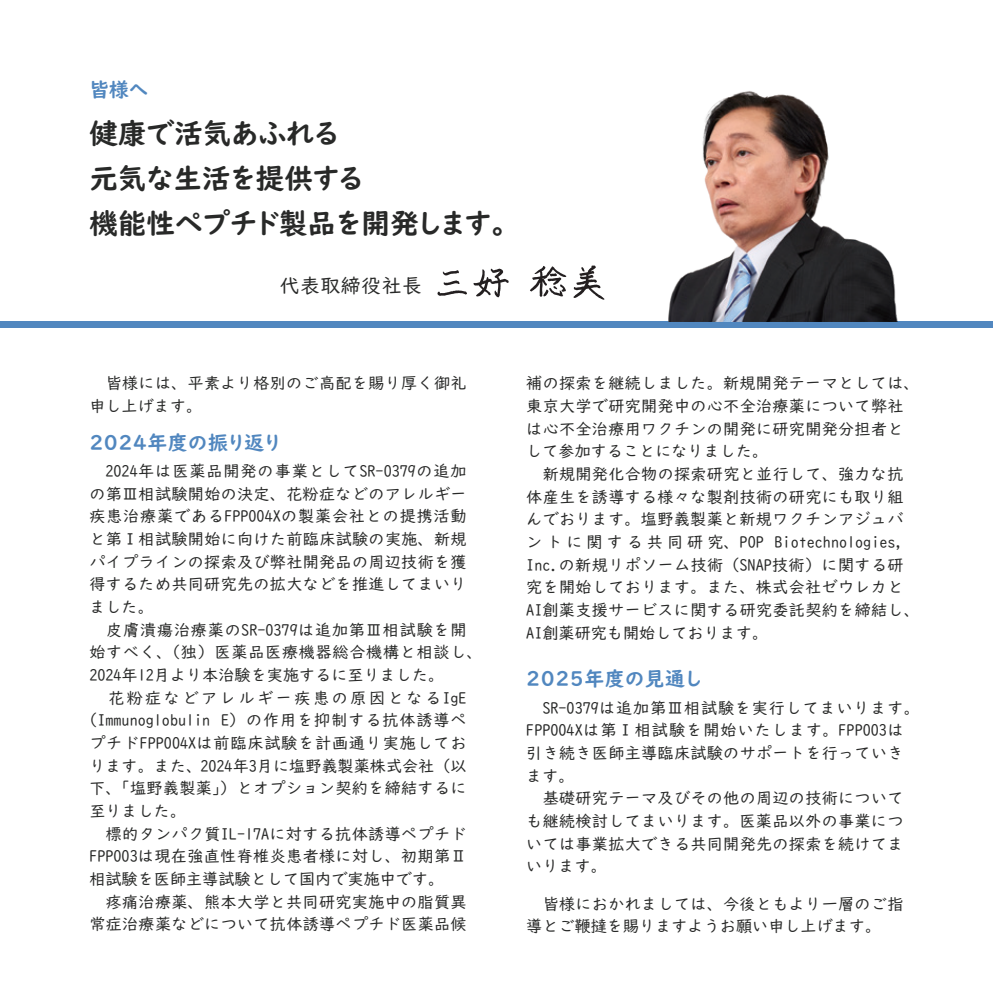
<style>
.page{position:relative;width:993px;height:993px;background:#fff}
.page>*{position:absolute;margin:0;border:0;box-sizing:border-box;transform-origin:0 0}
.t1{font:28.53px/44.6px "UD Digi Kyokasho NK B";color:#282928}
.t2{font:19.78px "UD Digi Kyokasho NK B";letter-spacing:.025em;color:#5187bf}
.t3{font:19.78px "UD Digi Kyokasho N R";letter-spacing:.025em;color:#282928}
.t4{font:16.1px/22.6px "UD Digi Kyokasho N R";letter-spacing:.02em;color:#282928}
.t5{font:16.1px/22.6px "UD Digi Kyokasho N R";color:#282928}
.t6{font:16.1px "UD Digi Kyokasho N R";letter-spacing:.05em;color:#282928}
.t7{font:16.1px "UD Digi Kyokasho N R";letter-spacing:.055em;color:#282928}
.t8{font:16.1px "UD Digi Kyokasho N R";letter-spacing:.045em;color:#282928}
.t9{font:16.1px "UD Digi Kyokasho N R";letter-spacing:.155em;color:#282928}
</style>
<div class="page">
<div style="left:0;top:321px;width:992px;height:6px;background:#5187bf"></div>
<svg style="left:573px;top:265px;width:31px;height:34px"></svg>
<svg style="left:473px;top:268px;width:35px;height:29px"></svg>
<svg style="left:530px;top:266px;width:36px;height:31px"></svg>
<svg style="left:437px;top:270px;width:30px;height:26px"></svg>
<img style="left:668px;top:91px;width:230px;height:230px">
<p class="t2" style="left:89px;top:78px;width:60px">皆様へ</p>
<h1 class="t1" style="left:89px;top:111px;width:419px">健康で活気あふれる<br>元気な生活を提供する<br>機能性ペプチド製品を開発します。</h1>
<p class="t3" style="left:280px;top:274px;width:143px">代表取締役社長</p>
<p class="t4" style="left:89px;top:372px;width:378px">　皆様には、平素より格別のご高配を賜り厚く御礼申し上げます。</p>
<p class="t2" style="left:89px;top:430px;width:192px">2024年度の振り返り</p>
<p class="t7" style="left:89px;top:462px;width:378px">　2024年は医薬品開発の事業としてSR-0379の追加</p>
<p class="t4" style="left:89px;top:482px;width:378px">の第Ⅲ相試験開始の決定、花粉症などのアレルギー</p>
<p class="t6" style="left:89px;top:507px;width:378px">疾患治療薬であるFPP004Xの製薬会社との提携活動</p>
<p class="t4" style="left:89px;top:527px;width:378px">と第Ⅰ相試験開始に向けた前臨床試験の実施、新規</p>
<p class="t4" style="left:89px;top:550px;width:379px">パイプラインの探索及び弊社開発品の周辺技術を獲</p>
<p class="t4" style="left:89px;top:573px;width:379px">得するため共同研究先の拡大などを推進してまいり</p>
<p class="t4" style="left:89px;top:595px;width:66px">ました。</p>
<p class="t6" style="left:89px;top:620px;width:378px">　皮膚潰瘍治療薬のSR-0379は追加第Ⅲ相試験を開</p>
<p class="t8" style="left:89px;top:643px;width:395px">始すべく、（独）医薬品医療機器総合機構と相談し、</p>
<p class="t5" style="left:89px;top:663px;width:356px">2024年12月より本治験を実施するに至りました。</p>
<p class="t9" style="left:89px;top:688px;width:379px">　花粉症などアレルギー疾患の原因となるIgE</p>
<p class="t5" style="left:81px;top:709px;width:387px">（Immunoglobulin E）の作用を抑制する抗体誘導ペ</p>
<p class="t6" style="left:89px;top:733px;width:378px">プチドFPP004Xは前臨床試験を計画通り実施してお</p>
<p class="t5" style="left:89px;top:754px;width:379px">ります。また、2024年3月に塩野義製薬株式会社（以</p>
<p class="t4" style="left:89px;top:776px;width:378px">下、「塩野義製薬」）とオプション契約を締結するに</p>
<p class="t4" style="left:89px;top:799px;width:98px">至りました。</p>
<p class="t4" style="left:89px;top:822px;width:378px">　標的タンパク質IL-17Aに対する抗体誘導ペプチド</p>
<p class="t4" style="left:89px;top:844px;width:379px">FPP003は現在強直性脊椎炎患者様に対し、初期第Ⅱ</p>
<p class="t5" style="left:89px;top:867px;width:356px">相試験を医師主導試験として国内で実施中です。</p>
<p class="t4" style="left:89px;top:890px;width:378px">　疼痛治療薬、熊本大学と共同研究実施中の脂質異</p>
<p class="t4" style="left:89px;top:912px;width:379px">常症治療薬などについて抗体誘導ペプチド医薬品候</p>
<p class="t4" style="left:526px;top:372px;width:395px">補の探索を継続しました。新規開発テーマとしては、東京大学で研究開発中の心不全治療薬について弊社は心不全治療用ワクチンの開発に研究開発分担者として参加することになりました。<br>　新規開発化合物の探索研究と並行して、強力な抗体産生を誘導する様々な製剤技術の研究にも取り組んでおります。塩野義製薬と新規ワクチンアジュバントに関する共同研究、POP Biotechnologies,<br>Inc.の新規リポソーム技術（SNAP技術）に関する研究を開始しております。また、株式会社ゼウレカと<br>AI創薬支援サービスに関する研究委託契約を締結し、<br>AI創薬研究も開始しております。</p>
<p class="t2" style="left:526px;top:666px;width:176px">2025年度の見通し</p>
<p class="t4" style="left:526px;top:696px;width:395px">　SR-0379は追加第Ⅲ相試験を実行してまいります。<br>FPP004Xは第Ⅰ相試験を開始いたします。FPP003は引き続き医師主導臨床試験のサポートを行っていきます。<br>　基礎研究テーマ及びその他の周辺の技術についても継続検討してまいります。医薬品以外の事業については事業拡大できる共同開発先の探索を続けてまいります。</p>
<p class="t5" style="left:526px;top:892px;width:378px">　皆様におかれましては、今後ともより一層のご指導とご鞭撻を賜りますようお願い申し上げます。</p>
</div>
